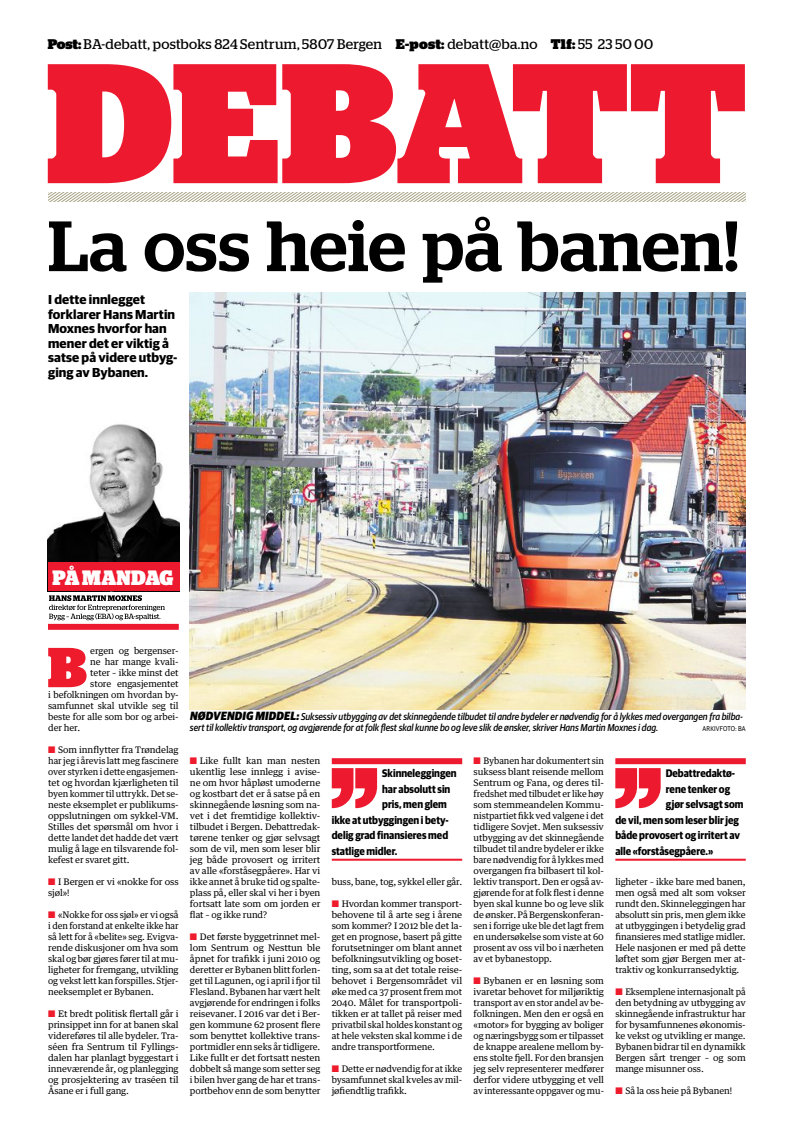
<style>
.page{position:relative;width:794px;height:1134px;background:#fff}
.page>*{position:absolute;margin:0;border:0;box-sizing:border-box;transform-origin:0 0}
.t1{font:900 170px "Stag";color:#ed192f}
.t2{font:84.4px "Amedia";color:#ed192f;scale:.86 1}
.t3{font:500 71px "Stag";letter-spacing:.01em;color:#000}
.t4{font:900 56.1px "Stag";color:#ee1b2d}
.t5{font:900 20.8px "Stag";letter-spacing:-.005em;color:#fff;scale:.93 1}
.t6{font:14px "Stag";letter-spacing:.025em;color:#000}
.t7{font:700 13px/14.5px "Guardian Sans";letter-spacing:.005em;color:#000}
.t8{font:700 11px "Guardian Sans";color:#000;scale:.9 1}
.t9{font:italic 500 10px/11px "Guardian Sans";color:#000;scale:.9 1}
.t10{font:9px/11px "Guardian Text Egyp";letter-spacing:-.01em;color:#000;text-align:justify}
.t11{font:7px "Guardian Sans";letter-spacing:.02em;color:#000;scale:.9 1}
.s1{font-weight:900}
.s2{color:#ee1b2d}
.s3{font-weight:900;font-size:12px}
</style>
<div class="page">
<img style="left:190px;top:292px;width:556px;height:417px">
<img style="left:48px;top:424px;width:131px;height:138px">
<div style="left:48px;top:562px;width:131px;height:29px;background:#ed192f"></div>
<svg style="left:49px;top:595px;width:116px;height:25px"></svg>
<div style="left:48px;top:624px;width:131px;height:6px;background:#ed192f"></div>
<svg style="left:48px;top:193px;width:698px;height:9px"></svg>
<div style="left:332px;top:758px;width:130px;height:6px;background:#ed192f"></div>
<hr style="left:332px;top:859px;width:130px;height:2px;background:#ed192f">
<div style="left:615px;top:758px;width:131px;height:6px;background:#ed192f"></div>
<hr style="left:615px;top:859px;width:131px;height:2px;background:#ed192f">
<h3 class="t6" style="left:48px;top:36px;width:607px"><span class="s1">POST:</span> BA-debatt, postboks 824 Sentrum, 5807 Bergen <span class="s1">E-POST:</span> debatt@ba.no <span class="s1">TLF:</span> 55 23 50 00</h3>
<h1 class="t1" style="left:46px;top:25px;width:701px">DEBATT</h1>
<h3 class="t3" style="left:48px;top:204px;width:692px">La oss heie på banen!</h3>
<h3 class="t7" style="left:48px;top:291px;width:131px">I dette innlegget forklarer Hans Martin<br>Moxnes hvorfor han mener det er viktig å satse på videre utbyg&shy;ging av Bybanen.</h3>
<h3 class="t5" style="left:53px;top:565px;width:131px">PÅ MANDAG</h3>
<h3 class="t4" style="left:48px;top:635px;width:41px">B</h3>
<p class="t10" style="left:90px;top:645px;width:90px">ergen og bergenser-</p>
<p class="t10" style="left:90px;top:656px;width:90px">ne har mange kvali-</p>
<p class="t10" style="left:90px;top:667px;width:90px">teter – ikke minst det</p>
<p class="t10" style="left:90px;top:677px;width:90px">store engasjementet</p>
<p class="t10" style="left:48px;top:688px;width:132px">i befolkningen om hvordan by-</p>
<p class="t10" style="left:48px;top:699px;width:132px">samfunnet skal utvikle seg til</p>
<p class="t10" style="left:48px;top:710px;width:132px">beste for alle som bor og arbei-</p>
<p class="t10" style="left:48px;top:721px;width:33px">der her.</p>
<p class="t10" style="left:48px;top:744px;width:132px"><span class="s2">■</span> Som innflytter fra Trøndelag har jeg i årevis latt meg fascinere over styrken i dette engasjemen&shy;tet og hvordan kjærligheten til byen kommer til uttrykk. Det se&shy;neste eksemplet er publikums&shy;oppslutningen om sykkel-VM.<br>Stilles det spørsmål om hvor i dette landet det hadde det vært mulig å lage en tilsvarende fol&shy;kefest er svaret gitt.</p>
<p class="t10" style="left:48px;top:876px;width:132px"><span class="s2">■</span> I Bergen er vi «nokke for oss sjøl»!</p>
<p class="t10" style="left:48px;top:909px;width:132px"><span class="s2">■</span> «Nokke for oss sjøl» er vi også i den forstand at enkelte ikke har så lett for å «belite» seg. Evigva&shy;rende diskusjoner om hva som skal og bør gjøres fører til at mu&shy;ligheter for fremgang, utvikling og vekst lett kan forspilles. Stjer&shy;neeksemplet er Bybanen.</p>
<p class="t10" style="left:48px;top:1008px;width:132px"><span class="s2">■</span> Et bredt politisk flertall går i prinsippet inn for at banen skal videreføres til alle bydeler. Tra&shy;séen fra Sentrum til Fyllings&shy;dalen har planlagt byggestart i inneværende år, og planlegging og prosjektering av traséen til Åsane er i full gang.</p>
<p class="t9" style="left:190px;top:710px;width:616px"><span class="s3">NØDVENDIG MIDDEL:</span> Suksessiv utbygging av det skinnegående tilbudet til andre bydeler er nødvendig for å lykkes med overgangen fra bilba&shy;sert til kollektiv transport, og avgjørende for at folk flest skal kunne bo og leve slik de ønsker, skriver Hans Martin Moxnes i dag.</p>
<p class="t11" style="left:702px;top:724px;width:49px">ARKIVFOTO: BA</p>
<p class="t10" style="left:190px;top:755px;width:132px"><span class="s2">■</span> Like fullt kan man nesten ukentlig lese innlegg i avise&shy;ne om hvor håpløst umoderne og kostbart det er å satse på en skinnegående løsning som na&shy;vet i det fremtidige kollektiv&shy;tilbudet i Bergen. Debattredak&shy;tørene tenker og gjør selvsagt som de vil, men som leser blir jeg både provosert og irritert av alle «forståsegpåere». Har vi ikke annet å bruke tid og spalte&shy;plass på, eller skal vi her i byen fortsatt late som om jorden er flat – og ikke rund?</p>
<p class="t10" style="left:190px;top:931px;width:132px"><span class="s2">■</span> Det første byggetrinnet mel&shy;lom Sentrum og Nesttun ble åpnet for trafikk i juni 2010 og deretter er Bybanen blitt forlen&shy;get til Lagunen, og i april i fjor til Flesland. Bybanen har vært helt avgjørende for endringen i folks reisevaner. I 2016 var det i Ber&shy;gen kommune 62 prosent flere som benyttet kollektive trans&shy;portmidler enn seks år tidligere.<br>Like fullt er det fortsatt nesten dobbelt så mange som setter seg i bilen hver gang de har et trans&shy;portbehov enn de som benytter</p>
<h2 class="t2" style="left:325px;top:768px;width:72px">"</h2>
<p class="t8" style="left:382px;top:765px;width:84px">Skinneleggingen</p>
<p class="t8" style="left:382px;top:781px;width:77px">har absolutt sin</p>
<p class="t8" style="left:382px;top:796px;width:73px">pris, men glem</p>
<p class="t8" style="left:332px;top:812px;width:131px">ikke at utbyggingen i bety-</p>
<p class="t8" style="left:332px;top:827px;width:131px">delig grad finansieres med</p>
<p class="t8" style="left:332px;top:843px;width:74px">statlige midler.</p>
<p class="t10" style="left:332px;top:876px;width:132px">buss, bane, tog, sykkel eller går.</p>
<p class="t10" style="left:332px;top:898px;width:132px"><span class="s2">■</span> Hvordan kommer transport&shy;behovene til å arte seg i årene som kommer? I 2012 ble det la&shy;get en prognose, basert på gitte forutsetninger om blant annet befolkningsutvikling og boset&shy;ting, som sa at det totale reise&shy;behovet i Bergensområdet vil øke med ca 37 prosent frem mot 2040. Målet for transportpoli&shy;tikken er at tallet på reiser med privatbil skal holdes konstant og at hele veksten skal komme i de andre transportformene.</p>
<p class="t10" style="left:332px;top:1063px;width:132px"><span class="s2">■</span> Dette er nødvendig for at ikke bysamfunnet skal kveles av mil&shy;jøfiendtlig trafikk.</p>
<p class="t10" style="left:473px;top:755px;width:132px"><span class="s2">■</span> Bybanen har dokumentert sin suksess blant reisende mellom Sentrum og Fana, og deres til&shy;fredshet med tilbudet er like høy som stemmeandelen Kommu&shy;nistpartiet fikk ved valgene i det tidligere Sovjet. Men suksessiv utbygging av det skinnegående tilbudet til andre bydeler er ikke bare nødvendig for å lykkes med overgangen fra bilbasert til kol&shy;lektiv transport. Den er også av&shy;gjørende for at folk flest i denne byen skal kunne bo og leve slik de ønsker. På Bergenskonferan&shy;sen i forrige uke ble det lagt frem en undersøkelse som viste at 60 prosent av oss vil bo i nærheten av et bybanestopp.</p>
<p class="t10" style="left:473px;top:975px;width:132px"><span class="s2">■</span> Bybanen er en løsning som ivaretar behovet for miljøriktig transport av en stor andel av be&shy;folkningen. Men den er også en «motor» for bygging av boliger og næringsbygg som er tilpasset de knappe arealene mellom by&shy;ens stolte fjell. For den bransjen jeg selv representerer medfører derfor videre utbygging et vell av interessante oppgaver og mu-</p>
<h2 class="t2" style="left:608px;top:768px;width:72px">"</h2>
<p class="t8" style="left:665px;top:765px;width:79px">Debattredaktø-</p>
<p class="t8" style="left:665px;top:781px;width:73px">rene tenker og</p>
<p class="t8" style="left:665px;top:796px;width:88px">gjør selvsagt som</p>
<p class="t8" style="left:615px;top:812px;width:139px">de vil, men som leser blir jeg</p>
<p class="t8" style="left:615px;top:827px;width:140px">både provosert og irritert av</p>
<p class="t8" style="left:615px;top:843px;width:110px">alle «forståsegpåere.»</p>
<p class="t10" style="left:615px;top:876px;width:132px">ligheter – ikke bare med banen, men også med alt som vokser rundt den. Skinneleggingen har absolutt sin pris, men glem ikke at utbyggingen i betydelig grad finansieres med statlige midler.<br>Hele nasjonen er med på dette løftet som gjør Bergen mer at&shy;traktiv og konkurransedyktig.</p>
<p class="t10" style="left:615px;top:986px;width:132px"><span class="s2">■</span> Eksemplene internasjonalt på den betydning av utbygging av skinnegående infrastruktur har for bysamfunnenes økonomis&shy;ke vekst og utvikling er mange.<br>Bybanen bidrar til en dynamikk Bergen sårt trenger – og som mange misunner oss.</p>
<p class="t10" style="left:615px;top:1085px;width:118px"><span class="s2">■</span> Så la oss heie på Bybanen!</p>
</div>
